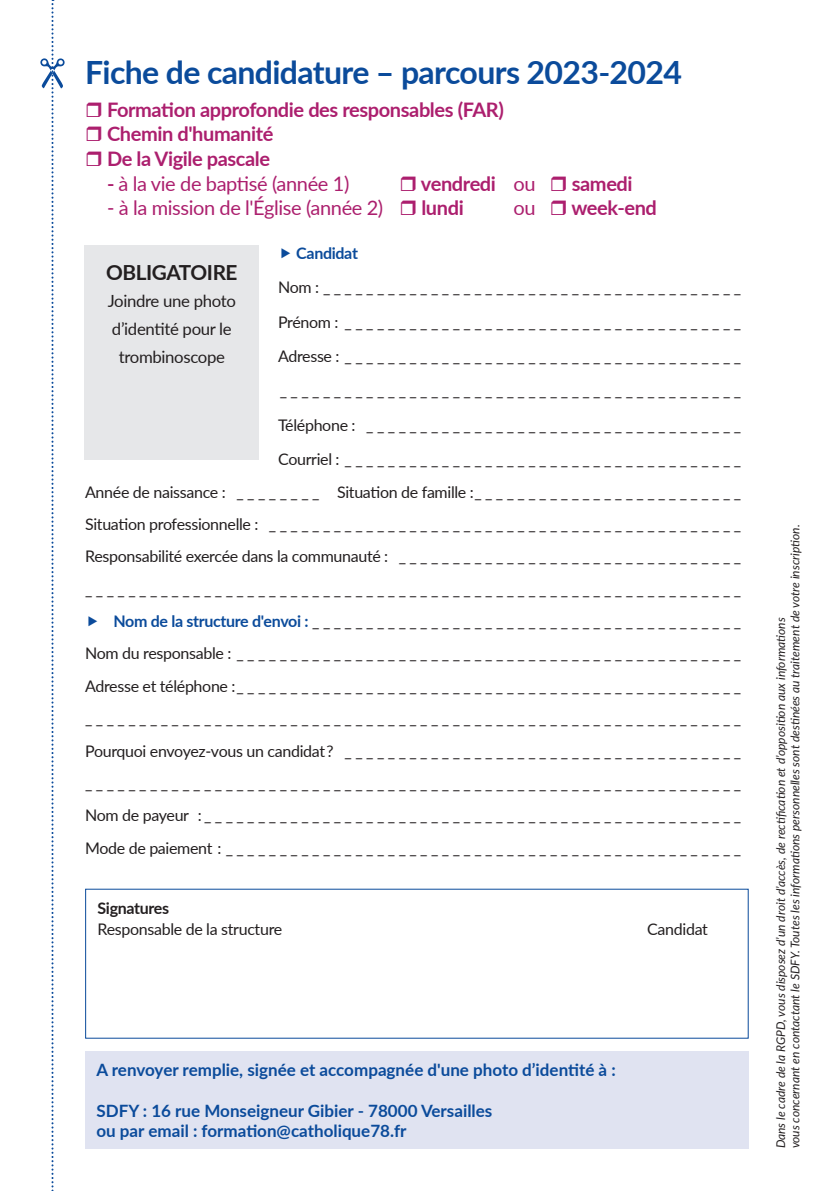
<style>
.page{position:relative;width:840px;height:1191px;background:#fff}
.page>*{position:absolute;margin:0;border:0;box-sizing:border-box;transform-origin:0 0}
.t1{font:700 32px "Lato";letter-spacing:-.02em;color:#0b4b9b}
.t2{font:700 20.8px "Lato";letter-spacing:-.02em;color:#231f20}
.t3{font:700 20px/24.6px "Lato";letter-spacing:-.02em;color:#ac1f6e}
.t4{font:20px "Lato";letter-spacing:-.02em;color:#ac1f6e}
.t5{font:700 17px/20.4px "Lato";color:#0b4b9b}
.t6{font:16.8px/27.8px "Lato";letter-spacing:-.02em;color:#231f20;text-align:center}
.t7{font:16px/32.4px "Lato";letter-spacing:-.02em;color:#231f20;text-align:justify}
.t8{font:700 16px "Lato";letter-spacing:-.02em;color:#231f20}
.t9{font:700 16px "Lato";letter-spacing:-.02em;color:#0b4b9b}
.t10{font:italic 12px/14.4px "Lato";color:#231f20}
.s1{font-weight:700}
.s2{font-weight:400}
.s3{font-weight:700;color:#0b4b9b}
</style>
<div class="page">
<hr style="left:84px;top:245px;width:1px;height:214px;background:#e6e7e9">
<div style="left:85px;top:245px;width:173px;height:214px;background:#e6e7e9"></div>
<div style="left:85px;top:1050px;width:663px;height:98px;background:#e0e3f1"></div>
<svg style="left:40px;top:0;width:25px;height:1191px"></svg>
<h1 class="t1" style="left:85px;top:49px;width:598px">Fiche de candidature – parcours 2023-2024</h1>
<p class="t3" style="left:107px;top:96px;width:398px">Formation approfondie des responsables (FAR)<br>Chemin d'humanité<br>De la Vigile pascale</p>
<p class="t4" style="left:107px;top:169px;width:244px"><span class="s1">-</span> à la vie de baptisé (année 1)</p>
<p class="t3" style="left:420px;top:170px;width:116px">vendredi <span class="s2">ou</span></p>
<p class="t3" style="left:571px;top:170px;width:62px">samedi</p>
<p class="t4" style="left:107px;top:193px;width:277px">- à la mission de l'Église (année 2)</p>
<p class="t3" style="left:421px;top:195px;width:44px">lundi</p>
<p class="t4" style="left:513px;top:193px;width:24px">ou</p>
<p class="t3" style="left:571px;top:195px;width:87px">week-end</p>
<p class="t9" style="left:296px;top:241px;width:63px">Candidat</p>
<p class="t7" style="left:278px;top:269px;width:464px;line-height:34.4px">Nom : _ _ _ _ _ _ _ _ _ _ _ _ _ _ _ _ _ _ _ _ _ _ _ _ _ _ _ _ _ _ _ _ _ _ _ _ _ _ _ Prénom : _ _ _ _ _ _ _ _ _ _ _ _ _ _ _ _ _ _ _ _ _ _ _ _ _ _ _ _ _ _ _ _ _ _ _ _ _ Adresse : _ _ _ _ _ _ _ _ _ _ _ _ _ _ _ _ _ _ _ _ _ _ _ _ _ _ _ _ _ _ _ _ _ _ _ _ _ _ _ _ _ _ _ _ _ _ _ _ _ _ _ _ _ _ _ _ _ _ _ _ _ _ _ _ _ _ _ _ _ _ _ _ _ _ _ _ _ _ _ _ Téléphone : _ _ _ _ _ _ _ _ _ _ _ _ _ _ _ _ _ _ _ _ _ _ _ _ _ _ _ _ _ _ _ _ _ _ _ Courriel : _ _ _ _ _ _ _ _ _ _ _ _ _ _ _ _ _ _ _ _ _ _ _ _ _ _ _ _ _ _ _ _ _ _ _ _ _</p>
<p class="t7" style="left:85px;top:475px;width:657px;text-align:right">Année de naissance : _ _ _ _ _ _ _ _ Situation de famille : _ _ _ _ _ _ _ _ _ _ _ _ _ _ _ _ _ _ _ _ _ _ _ _ _ Situation professionnelle : _ _ _ _ _ _ _ _ _ _ _ _ _ _ _ _ _ _ _ _ _ _ _ _ _ _ _ _ _ _ _ _ _ _ _ _ _ _ _ _ _ _ _ _ Responsabilité exercée dans la communauté : _ _ _ _ _ _ _ _ _ _ _ _ _ _ _ _ _ _ _ _ _ _ _ _ _ _ _ _ _ _ _ _ _ _ _ _ _ _ _ _ _ _ _ _ _ _ _ _ _ _ _ _ _ _ _ _ _ _ _ _ _ _ _ _ _ _ _ _ _ _ _ _ _ _ _ _ _ _ _ _ _ _ _ _ _ _ _ _ _ _ _ _ _ <span class="s3">Nom de la structure d'envoi :</span> _ _ _ _ _ _ _ _ _ _ _ _ _ _ _ _ _ _ _ _ _ _ _ _ _ _ _ _ _ _ _ _ _ _ _ _ _ _ _ _ Nom du responsable : _ _ _ _ _ _ _ _ _ _ _ _ _ _ _ _ _ _ _ _ _ _ _ _ _ _ _ _ _ _ _ _ _ _ _ _ _ _ _ _ _ _ _ _ _ _ _ Adresse et téléphone : _ _ _ _ _ _ _ _ _ _ _ _ _ _ _ _ _ _ _ _ _ _ _ _ _ _ _ _ _ _ _ _ _ _ _ _ _ _ _ _ _ _ _ _ _ _ _ _ _ _ _ _ _ _ _ _ _ _ _ _ _ _ _ _ _ _ _ _ _ _ _ _ _ _ _ _ _ _ _ _ _ _ _ _ _ _ _ _ _ _ _ _ _ _ _ _ _ _ _ _ _ _ _ _ _ _ _ _ Pourquoi envoyez-vous un candidat ? _ _ _ _ _ _ _ _ _ _ _ _ _ _ _ _ _ _ _ _ _ _ _ _ _ _ _ _ _ _ _ _ _ _ _ _ _ _ _ _ _ _ _ _ _ _ _ _ _ _ _ _ _ _ _ _ _ _ _ _ _ _ _ _ _ _ _ _ _ _ _ _ _ _ _ _ _ _ _ _ _ _ _ _ _ _ _ _ _ _ _ _ _ _ _ _ _ _ Nom de payeur : _ _ _ _ _ _ _ _ _ _ _ _ _ _ _ _ _ _ _ _ _ _ _ _ _ _ _ _ _ _ _ _ _ _ _ _ _ _ _ _ _ _ _ _ _ _ _ _ _ _ Mode de paiement : _ _ _ _ _ _ _ _ _ _ _ _ _ _ _ _ _ _ _ _ _ _ _ _ _ _ _ _ _ _ _ _ _ _ _ _ _ _ _ _ _ _ _ _ _ _ _ _</p>
<h2 class="t2" style="left:106px;top:257px;width:133px">OBLIGATOIRE</h2>
<p class="t6" style="left:108px;top:287px;width:130px">Joindre une photo d’identité pour le trombinoscope</p>
<p class="t8" style="left:97px;top:896px;width:73px">Signatures</p>
<p class="t7" style="left:97px;top:912px;width:186px">Responsable de la structure</p>
<p class="t7" style="left:647px;top:912px;width:62px">Candidat</p>
<p class="t5" style="left:96px;top:1058px;width:520px">A renvoyer remplie, signée et accompagnée d'une photo d’identité à :</p>
<p class="t5" style="left:96px;top:1099px;width:397px">SDFY : 16 rue Monseigneur Gibier - 78000 Versailles ou par email : formation@catholique78.fr</p>
<p class="t10" style="left:772px;top:1148px;width:625px;rotate:-90deg">Dans le cadre de la RGPD, vous disposez d’un droit d’accès, de rectification et d’opposition aux informations<br>vous concernant en contactant le SDFY. Toutes les informations personnelles sont destinées au traitement de votre inscription.</p>
</div>
